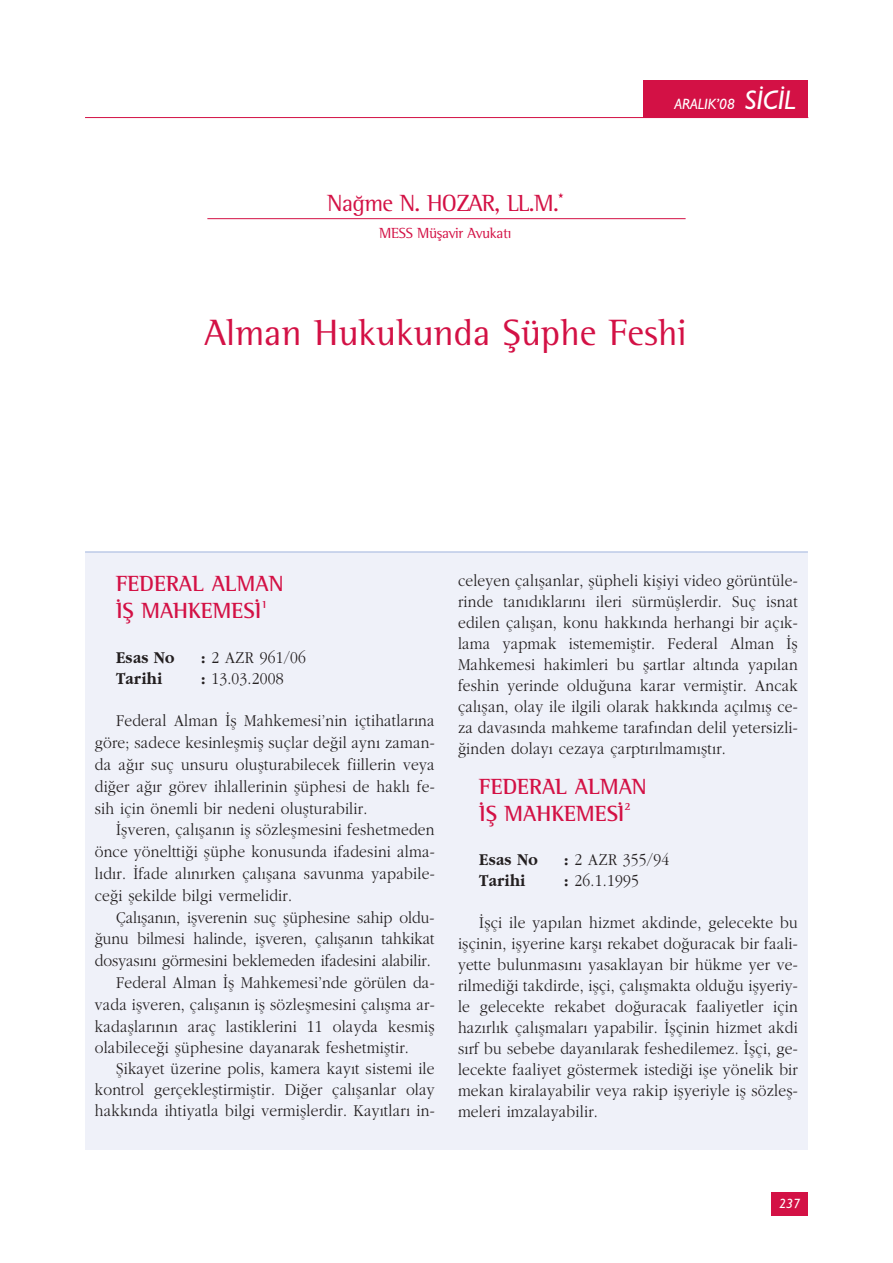
<style>
.page{position:relative;width:893px;height:1263px;background:#fff}
.page>*{position:absolute;margin:0;border:0;box-sizing:border-box;transform-origin:0 0}
.t1{font:37.5px "Rotis Semi Serif";color:#d31145}
.t2{font:24px "Rotis Semi Serif";letter-spacing:-.025em;color:#d31145}
.t3{font:700 22.5px/27px "Rotis Semi Serif";letter-spacing:-.005em;color:#d31145}
.t4{font:17.25px/21px "Garamond Turk";letter-spacing:.015em;color:#231f20;text-align:justify;scale:.9 1}
.t5{font:17.25px "Garamond Bold Turk";letter-spacing:.015em;color:#231f20;scale:.9 1}
.t6{font:15px "Rotis Semi Serif";letter-spacing:-.02em;color:#d31145}
.t7{font:italic 500 15px "Gill Sans";color:#fff}
.t8{font:italic 500 13.5px "Gill Sans";color:#fff}
.t9{font:700 11.25px "Rotis Semi Serif";color:#d31145}
.s1{font-size:27px}
.s2{font-family:"Garamond Bold Turk"}
</style>
<div class="page">
<hr style="left:207px;top:218px;width:479px;height:1px;background:#d31145">
<div style="left:771px;top:1192px;width:37px;height:23px;background:#d31145"></div>
<div style="left:643px;top:81px;width:165px;height:37px;background:#d31145"></div>
<hr style="left:85px;top:117px;width:723px;height:1px;background:#d31145">
<div style="left:85px;top:551px;width:723px;height:598px;background:#eff1f9"></div>
<hr style="left:85px;top:552px;width:723px;height:1px;background:#a0b4dd">
<h2 class="t2" style="left:327px;top:194px;width:233px">Na¤me N. HOZAR, LL.M.</h2>
<p class="t6" style="left:379px;top:227px;width:134px">MESS Müflavir Avukat›</p>
<p class="t7" style="left:674px;top:99px;width:123px">ARALIK’08 <span class="s1">S‹C‹L</span></p>
<h1 class="t1" style="left:205px;top:319px;width:484px">Alman Hukukunda fiüphe Feshi</h1>
<h3 class="t3" style="left:116px;top:572px;width:169px">FEDERAL ALMAN ‹fi MAHKEMES‹</h3>
<p class="t9" style="left:261px;top:600px;width:8px">1</p>
<p class="t5" style="left:116px;top:650px;width:66px">Esas No</p>
<p class="t4" style="left:201px;top:648px;width:118px"><span class="s2">:</span> 2 AZR 961/06</p>
<p class="t5" style="left:116px;top:671px;width:53px">Tarihi</p>
<p class="t4" style="left:201px;top:669px;width:93px"><span class="s2">:</span> 13.03.2008</p>
<p class="t4" style="left:95px;top:711px;width:379px;line-height:21.8px;text-indent:21px">Federal Alman ‹fl Mahkemesi’nin içtihatlar›na göre; sadece kesinleflmifl suçlar de¤il ayn› zaman&shy;da a¤›r suç unsuru oluflturabilecek fiillerin veya di¤er a¤›r görev ihlallerinin flüphesi de hakl› fe&shy;sih için önemli bir nedeni oluflturabilir.</p>
<p class="t4" style="left:95px;top:820px;width:379px;line-height:21.8px;text-indent:21px">‹flveren, çal›flan›n ifl sözleflmesini feshetmeden önce yöneltti¤i flüphe konusunda ifadesini alma&shy;l›d›r. ‹fade al›n›rken çal›flana savunma yapabile&shy;ce¤i flekilde bilgi vermelidir.</p>
<p class="t4" style="left:116px;top:908px;width:355px">Çal›flan›n, iflverenin suç flüphesine sahip oldu-</p>
<p class="t4" style="left:95px;top:930px;width:379px">¤unu bilmesi halinde, iflveren, çal›flan›n tahkikat</p>
<p class="t4" style="left:95px;top:951px;width:375px">dosyas›n› görmesini beklemeden ifadesini alabilir.</p>
<p class="t4" style="left:116px;top:973px;width:355px">Federal Alman ‹fl Mahkemesi’nde görülen da-</p>
<p class="t4" style="left:95px;top:995px;width:379px">vada iflveren, çal›flan›n ifl sözleflmesini çal›flma ar-</p>
<p class="t4" style="left:95px;top:1017px;width:379px">kadafllar›n›n araç lastiklerini 11 olayda kesmifl</p>
<p class="t4" style="left:95px;top:1039px;width:350px">olabilece¤i flüphesine dayanarak feshetmifltir.</p>
<p class="t4" style="left:116px;top:1060px;width:355px">fiikayet üzerine polis, kamera kay›t sistemi ile</p>
<p class="t4" style="left:95px;top:1081px;width:379px">kontrol gerçeklefltirmifltir. Di¤er çal›flanlar olay</p>
<p class="t4" style="left:95px;top:1102px;width:379px">hakk›nda ihtiyatla bilgi vermifllerdir. Kay›tlar› in-</p>
<p class="t4" style="left:458px;top:571px;width:379px">celeyen çal›flanlar, flüpheli kifliyi video görüntüle&shy;rinde tan›d›klar›n› ileri sürmüfllerdir. Suç isnat edilen çal›flan, konu hakk›nda herhangi bir aç›k&shy;lama yapmak istememifltir. Federal Alman ‹fl Mahkemesi hakimleri bu flartlar alt›nda yap›lan feshin yerinde oldu¤una karar vermifltir. Ancak çal›flan, olay ile ilgili olarak hakk›nda aç›lm›fl ce&shy;za davas›nda mahkeme taraf›ndan delil yetersizli-¤inden dolay› cezaya çarpt›r›lmam›flt›r.</p>
<h3 class="t3" style="left:479px;top:775px;width:169px">FEDERAL ALMAN ‹fi MAHKEMES‹</h3>
<p class="t9" style="left:624px;top:802px;width:8px">2</p>
<p class="t5" style="left:479px;top:853px;width:66px">Esas No</p>
<p class="t4" style="left:564px;top:850px;width:118px"><span class="s2">:</span> 2 AZR 355/94</p>
<p class="t5" style="left:479px;top:874px;width:53px">Tarihi</p>
<p class="t4" style="left:564px;top:871px;width:84px"><span class="s2">:</span> 26.1.1995</p>
<p class="t4" style="left:458px;top:913px;width:379px;text-indent:21px">‹flçi ile yap›lan hizmet akdinde, gelecekte bu iflçinin, iflyerine karfl› rekabet do¤uracak bir faali&shy;yette bulunmas›n› yasaklayan bir hükme yer ve&shy;rilmedi¤i takdirde, iflçi, çal›flmakta oldu¤u iflyeriy&shy;le gelecekte rekabet do¤uracak faaliyetler için haz›rl›k çal›flmalar› yapabilir. ‹flçinin hizmet akdi s›rf bu sebebe dayan›larak feshedilemez. ‹flçi, ge&shy;lecekte faaliyet göstermek istedi¤i ifle yönelik bir mekan kiralayabilir veya rakip iflyeriyle ifl sözlefl&shy;meleri imzalayabilir.</p>
<p class="t8" style="left:779px;top:1198px;width:23px">237</p>
</div>
